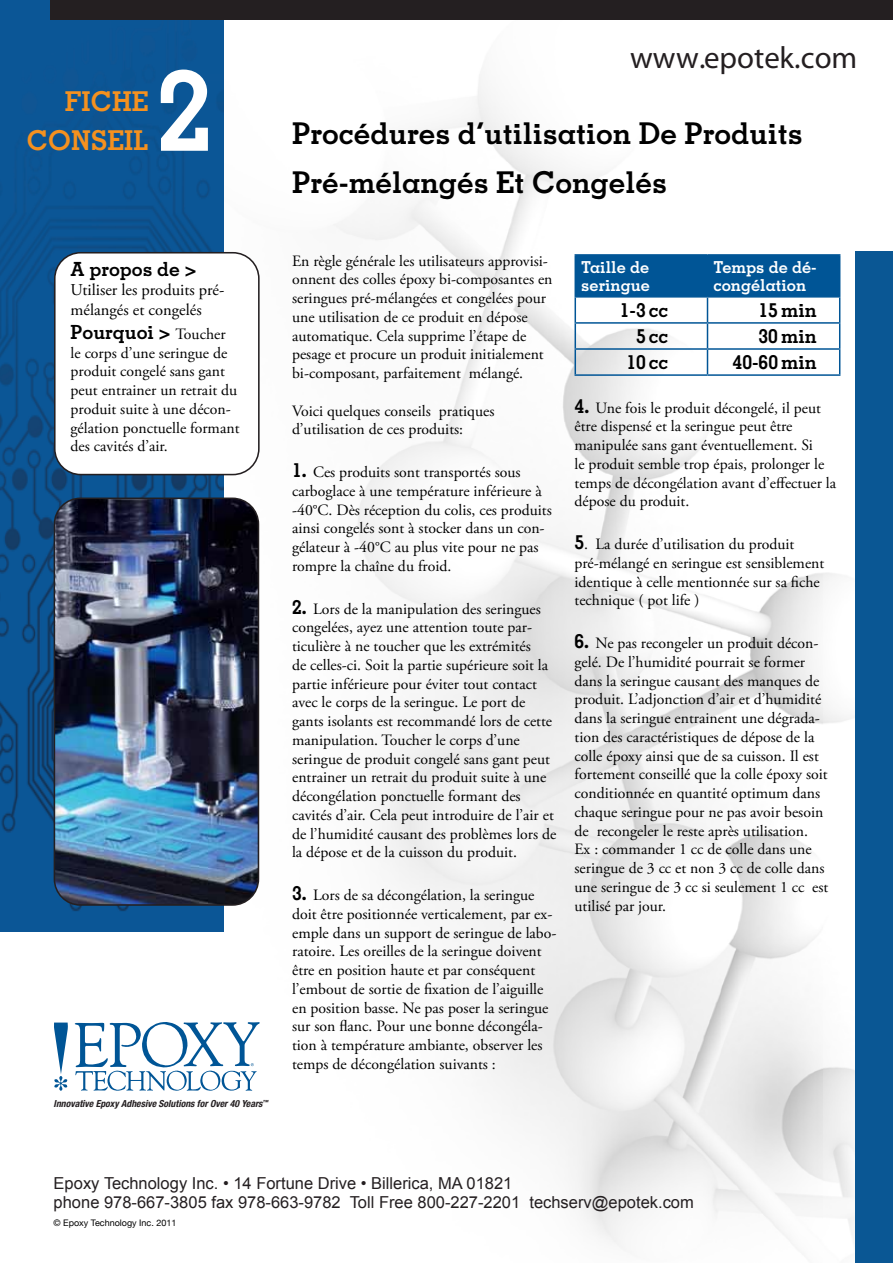
<style>
.page{position:relative;width:893px;height:1263px;background:#fff}
.page>*{position:absolute;margin:0;border:0;box-sizing:border-box;transform-origin:0 0}
.t1{font:700 112.5px "Memphis LT Std";color:#fff}
.t2{font:30.9px "Myriad Pro";color:#241f21}
.t3{font:700 30px/49.5px "Memphis LT Std";color:#000}
.t4{font:700 27.3px/38.8px "Memphis LT Std";color:#f5911f;text-align:right}
.t5{font:700 19.5px "Memphis LT Std";color:#000}
.t6{font:16.5px/19.5px "Arial";color:#241f21}
.t7{font:16.5px/19.5px "Adobe Garamond Pro";color:#000}
.t8{font:700 16.5px/18px "Memphis LT Std";color:#fff}
.t9{font:15.75px/18.8px "Adobe Garamond Pro";color:#000}
.t10{font:italic 700 condensed 9.75px "Helvetica Neue LT";color:#241f21}
.t11{font:9px "Helvetica Neue";color:#000}
.s1{font-family:"Adobe Garamond Pro";font-weight:400;font-size:15.75px}
.s2{font-family:"Memphis LT Std";font-weight:700;font-size:19.5px}
</style>
<div class="page">
<img style="left:0;top:77px;width:892px;height:1171px">
<img style="left:0;top:0;width:224px;height:931px">
<div style="left:855px;top:252px;width:38px;height:1011px;background:#0a5794"></div>
<div style="left:50px;top:0;width:843px;height:20px;background:#241f21"></div>
<svg style="left:54px;top:1022px;width:14px;height:69px"></svg>
<svg style="left:74px;top:1022px;width:186px;height:69px"></svg>
<div style="left:55px;top:253px;width:204px;height:222px;background:#fff;border-radius:26px"></div>
<div style="left:54px;top:252px;width:206px;height:223px;border:2px solid #241f21;border-radius:26px"></div>
<hr style="left:574px;top:254px;width:133px;height:2px;background:#005596">
<hr style="left:574px;top:256px;width:2px;height:40px;background:#005596">
<hr style="left:707px;top:254px;width:133px;height:2px;background:#005596">
<hr style="left:574px;top:296px;width:133px;height:2px;background:#005596">
<hr style="left:574px;top:298px;width:2px;height:24px;background:#005596">
<hr style="left:574px;top:322px;width:133px;height:2px;background:#005596">
<hr style="left:574px;top:324px;width:2px;height:24px;background:#005596">
<hr style="left:574px;top:348px;width:133px;height:2px;background:#005596">
<hr style="left:574px;top:350px;width:2px;height:24px;background:#005596">
<svg style="left:575px;top:255px;width:265px;height:119px"></svg>
<hr style="left:574px;top:374px;width:133px;height:2px;background:#005596">
<hr style="left:707px;top:374px;width:133px;height:2px;background:#005596">
<img style="left:54px;top:498px;width:204px;height:407px">
<div style="left:54px;top:497px;width:205px;height:409px;border:2px solid #241f21;border-radius:26px"></div>
<h3 class="t4" style="left:27px;top:81px;width:123px">FICHE<br>CONSEIL</h3>
<h1 class="t1" style="left:157px;top:40px;width:58px">2</h1>
<p class="t5" style="left:71px;top:257px;width:128px">A propos de &gt;</p>
<p class="t7" style="left:71px;top:281px;width:155px">Utiliser les produits pré&shy;mélangés et congelés</p>
<p class="t5" style="left:71px;top:320px;width:156px">Pourquoi &gt; <span class="s1">Toucher</span></p>
<p class="t9" style="left:71px;top:344px;width:170px">le corps d’une seringue de produit congelé sans gant peut entrainer un retrait du produit suite à une décon&shy;gélation ponctuelle formant des cavités d’air.</p>
<p class="t10" style="left:54px;top:1098px;width:216px">Innovative Epoxy Adhesive Solutions for Over 40 Years<sup>™</sup></p>
<h2 class="t2" style="left:630px;top:39px;width:228px">www.epotek.com</h2>
<h3 class="t3" style="left:292px;top:108px;width:512px">Procédures d’utilisation De Produits<br>Pré-mélangés Et Congelés</h3>
<p class="t9" style="left:292px;top:252px;width:262px">En règle générale les utilisateurs approvisi&shy;onnent des colles époxy bi-composantes en seringues pré-mélangées et congelées pour une utilisation de ce produit en dépose automatique. Cela supprime l’étape de pesage et procure un produit initialement bi-composant, parfaitement mélangé.</p>
<p class="t9" style="left:292px;top:402px;width:204px">Voici quelques conseils pratiques d’utilisation de ces produits:</p>
<p class="t9" style="left:292px;top:463px;width:261px"><span class="s2">1.</span> Ces produits sont transportés sous carboglace à une température inférieure à -40°C. Dès réception du colis, ces produits ainsi congelés sont à stocker dans un con&shy;gélateur à -40°C au plus vite pour ne pas rompre la chaîne du froid.</p>
<p class="t9" style="left:292px;top:600px;width:266px"><span class="s2">2.</span> Lors de la manipulation des seringues congelées, ayez une attention toute par&shy;ticulière à ne toucher que les extrémités<br>de celles-ci. Soit la partie supérieure soit la partie inférieure pour éviter tout contact avec le corps de la seringue. Le port de gants isolants est recommandé lors de cette manipulation. Toucher le corps d’une seringue de produit congelé sans gant peut entrainer un retrait du produit suite à une décongélation ponctuelle formant des cavités d’air. Cela peut introduire de l’air et de l’humidité causant des problèmes lors de la dépose et de la cuisson du produit.</p>
<p class="t9" style="left:292px;top:886px;width:266px"><span class="s2">3.</span> Lors de sa décongélation, la seringue doit être positionnée verticalement, par ex&shy;emple dans un support de seringue de labo&shy;ratoire. Les oreilles de la seringue doivent être en position haute et par conséquent l’embout de sortie de fixation de l’aiguille en position basse. Ne pas poser la seringue sur son flanc. Pour une bonne décongéla&shy;tion à température ambiante, observer les temps de décongélation suivants :</p>
<p class="t8" style="left:581px;top:258px;width:70px">Taille de seringue</p>
<p class="t8" style="left:713px;top:258px;width:105px">Temps de dé&shy;congélation</p>
<p class="t5" style="left:620px;top:298px;width:50px">1-3 cc</p>
<p class="t5" style="left:758px;top:298px;width:60px">15 min</p>
<p class="t5" style="left:636px;top:324px;width:34px">5cc</p>
<p class="t5" style="left:758px;top:324px;width:60px">30 min</p>
<p class="t5" style="left:626px;top:350px;width:44px">10 cc</p>
<p class="t5" style="left:733px;top:350px;width:86px">40-60 min</p>
<p class="t9" style="left:574px;top:399px;width:263px"><span class="s2">4.</span> Une fois le produit décongelé, il peut être dispensé et la seringue peut être manipulée sans gant éventuellement. Si<br>le produit semble trop épais, prolonger le temps de décongélation avant d’effectuer la dépose du produit.</p>
<p class="t9" style="left:574px;top:535px;width:251px"><span class="s2">5</span>. La durée d’utilisation du produit pré-mélangé en seringue est sensiblement identique à celle mentionnée sur sa fiche technique ( pot life )</p>
<p class="t9" style="left:574px;top:634px;width:255px"><span class="s2">6.</span> Ne pas recongeler un produit décon&shy;gelé. De l’humidité pourrait se former dans la seringue causant des manques de produit. L’adjonction d’air et d’humidité dans la seringue entrainent une dégrada&shy;tion des caractéristiques de dépose de la colle époxy ainsi que de sa cuisson. Il est fortement conseillé que la colle époxy soit conditionnée en quantité optimum dans chaque seringue pour ne pas avoir besoin de recongeler le reste après utilisation.<br>Ex : commander 1 cc de colle dans une seringue de 3 cc et non 3 cc de colle dans une seringue de 3 cc si seulement 1 cc est utilisé par jour.</p>
<p class="t6" style="left:54px;top:1173px;width:642px">Epoxy Technology Inc. • 14 Fortune Drive • Billerica, MA 01821<br>phone 978-667-3805 fax 978-663-9782 Toll Free 800-227-2201 techserv@epotek.com</p>
<p class="t11" style="left:54px;top:1217px;width:124px">© Epoxy Technology Inc. 2011</p>
</div>
